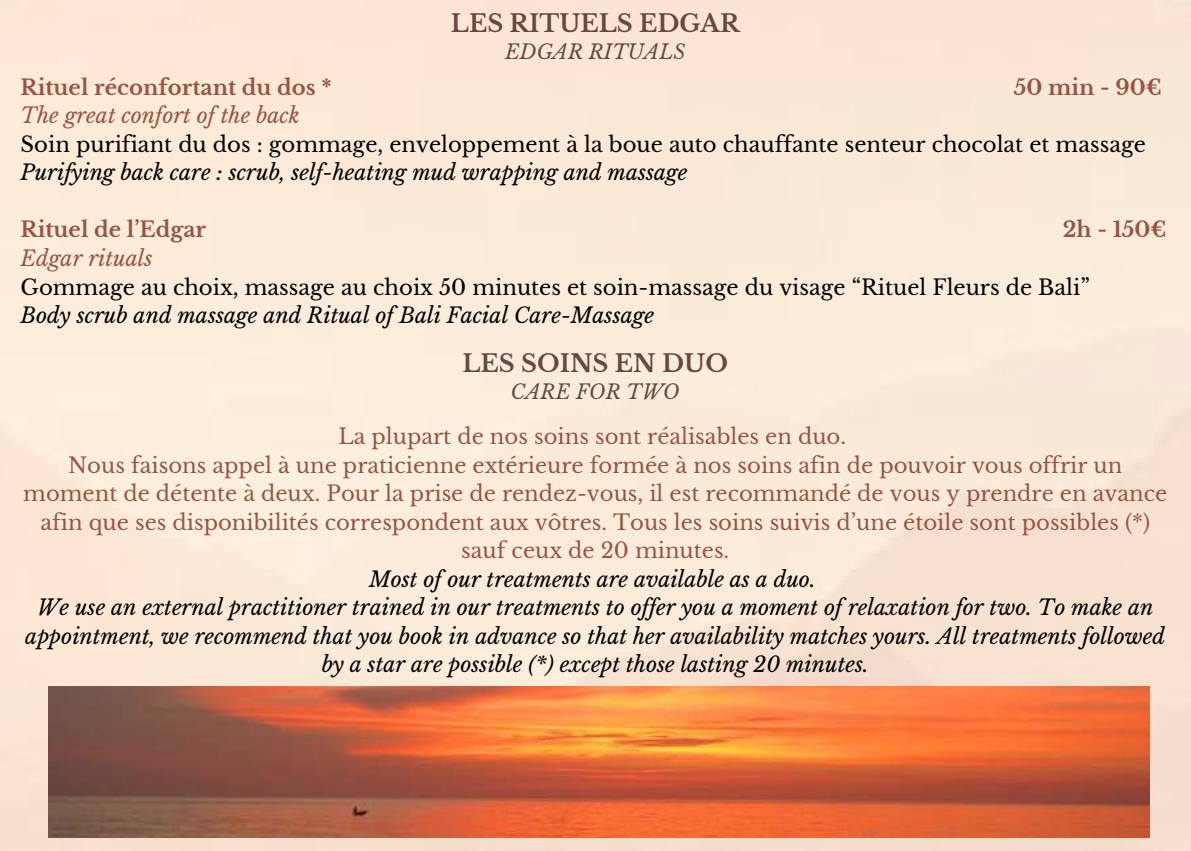
<style>
.page{position:relative;width:1191px;height:851px;background:#fff}
.page>*{position:absolute;margin:0;border:0;box-sizing:border-box;transform-origin:0 0}
.t1{font:700 24px "Libre Baskerville";color:#664940}
.t2{font:italic 21.2px/28.4px "Libre Baskerville";color:#000;text-align:center}
.t3{font:21.2px/28.4px "Libre Baskerville";color:#955744;text-align:center}
.t4{font:21.2px "Libre Baskerville";color:#000}
.t5{font:700 21.2px "Libre Baskerville";color:#955744}
.t6{font:italic 21.2px "Libre Baskerville";color:#955744}
.t7{font:italic 20px "Libre Baskerville";color:#664940}
</style>
<div class="page">
<img style="left:0;top:0;width:1191px;height:850px">
<img style="left:48px;top:686px;width:1101px;height:151px">
<p class="t1" style="left:451px;top:9px;width:290px">LES RITUELS EDGAR</p>
<p class="t7" style="left:505px;top:40px;width:182px">EDGAR RITUALS</p>
<p class="t5" style="left:21px;top:74px;width:313px">Rituel réconfortant du dos *</p>
<p class="t5" style="left:1014px;top:74px;width:150px">50 min - 90€</p>
<p class="t6" style="left:21px;top:103px;width:281px">The great confort of the back</p>
<p class="t4" style="left:21px;top:131px;width:1127px">Soin purifiant du dos : gommage, enveloppement à la boue auto chauffante senteur chocolat et massage</p>
<p class="t2" style="left:21px;top:159px;width:668px">Purifying back care : scrub, self-heating mud wrapping and massage</p>
<p class="t5" style="left:21px;top:217px;width:187px">Rituel de l’Edgar</p>
<p class="t5" style="left:1063px;top:217px;width:105px">2h - 150€</p>
<p class="t6" style="left:21px;top:245px;width:133px">Edgar rituals</p>
<p class="t4" style="left:21px;top:274px;width:1071px">Gommage au choix, massage au choix 50 minutes et soin-massage du visage “Rituel Fleurs de Bali”</p>
<p class="t2" style="left:21px;top:301px;width:635px">Body scrub and massage and Ritual of Bali Facial Care-Massage</p>
<p class="t1" style="left:462px;top:348px;width:267px">LES SOINS EN DUO</p>
<p class="t7" style="left:511px;top:379px;width:170px">CARE FOR TWO</p>
<p class="t3" style="left:23px;top:422px;width:1145px">La plupart de nos soins sont réalisables en duo.<br>Nous faisons appel à une praticienne extérieure formée à nos soins afin de pouvoir vous offrir un moment de détente à deux. Pour la prise de rendez-vous, il est recommandé de vous y prendre en avance afin que ses disponibilités correspondent aux vôtres. Tous les soins suivis d’une étoile sont possibles (*) sauf ceux de 20 minutes.</p>
<p class="t2" style="left:25px;top:565px;width:1141px">Most of our treatments are available as a duo.<br>We use an external practitioner trained in our treatments to of er you a moment of relaxation for two. To make an appointment, we recommend that you book in advance so that her availability matches yours. All treatments followed by a star are possible (*) except those lasting 20 minutes.</p>
</div>
